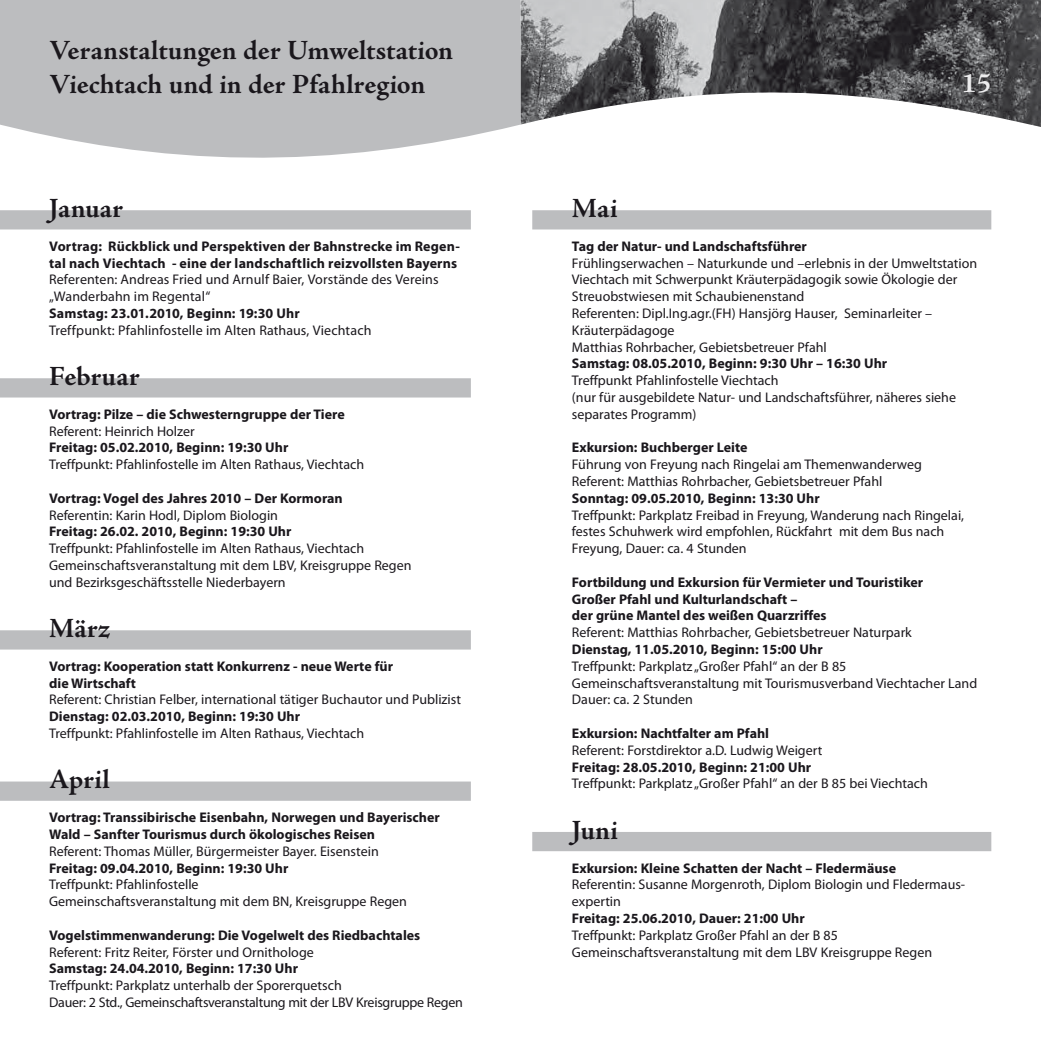
<style>
.page{position:relative;width:1041px;height:1041px;background:#fff}
.page>*{position:absolute;margin:0;border:0;box-sizing:border-box;transform-origin:0 0}
.t1{font:700 28px/33.6px "Adobe Jenson Pro";color:#1a171c}
.t2{font:700 28px "Adobe Jenson Pro";color:#ededee}
.t3{font:14px/16.8px "Myriad Pro";color:#1a171c}
.t4{font:700 14px/16.8px "Myriad Pro";color:#1a171c}
.t5{font:14px/16.8px "Myriad Pro";letter-spacing:-.02em;color:#1a171c}
</style>
<div class="page">
<img style="left:520px;top:0;width:521px;height:127px">
<svg style="left:0;top:0;width:520px;height:158px;background:#c0c1c3"></svg>
<div style="left:0;top:210px;width:471px;height:19px;background:#bcbdbf"></div>
<div style="left:0;top:378px;width:471px;height:19px;background:#bcbdbf"></div>
<div style="left:0;top:630px;width:471px;height:19px;background:#bcbdbf"></div>
<div style="left:0;top:781px;width:471px;height:20px;background:#bcbdbf"></div>
<div style="left:532px;top:210px;width:459px;height:19px;background:#bcbdbf"></div>
<div style="left:532px;top:832px;width:459px;height:19px;background:#bcbdbf"></div>
<h1 class="t1" style="left:49px;top:36px;width:405px">Veranstaltungen der Umweltstation<br>Viechtach und in der Pfahlregion</h1>
<h1 class="t1" style="left:49px;top:194px;width:76px">Januar</h1>
<p class="t4" style="left:49px;top:239px;width:412px">Vortrag: Rückblick und Perspektiven der Bahnstrecke im Regen&shy;tal nach Viechtach - eine der landschaftlich reizvollsten Bayerns</p>
<p class="t3" style="left:49px;top:273px;width:391px">Referenten: Andreas Fried und Arnulf Baier, Vorstände des Vereins „Wanderbahn im Regental“</p>
<p class="t4" style="left:49px;top:306px;width:252px">Samstag: 23.01.2010, Beginn: 19:30 Uhr</p>
<p class="t3" style="left:49px;top:323px;width:324px">Treffpunkt: Pfahlinfostelle im Alten Rathaus, Viechtach</p>
<h1 class="t1" style="left:49px;top:362px;width:92px">Februar</h1>
<p class="t4" style="left:49px;top:407px;width:297px">Vortrag: Pilze – die Schwesterngruppe der Tiere</p>
<p class="t3" style="left:49px;top:424px;width:147px">Referent: Heinrich Holzer</p>
<p class="t4" style="left:49px;top:441px;width:241px">Freitag: 05.02.2010, Beginn: 19:30 Uhr</p>
<p class="t3" style="left:49px;top:457px;width:317px">Treffpunkt: Pfahlinfostelle im Alten Rathaus, Viechtach</p>
<p class="t4" style="left:49px;top:491px;width:295px">Vortrag: Vogel des Jahres 2010 – Der Kormoran</p>
<p class="t3" style="left:49px;top:508px;width:230px">Referentin: Karin Hodl, Diplom Biologin</p>
<p class="t4" style="left:49px;top:525px;width:244px">Freitag: 26.02. 2010, Beginn: 19:30 Uhr</p>
<p class="t3" style="left:49px;top:541px;width:364px">Treffpunkt: Pfahlinfostelle im Alten Rathaus, Viechtach<br>Gemeinschaftsveranstaltung mit dem LBV, Kreisgruppe Regen und Bezirksgeschäftsstelle Niederbayern</p>
<h1 class="t1" style="left:49px;top:614px;width:63px">März</h1>
<p class="t4" style="left:49px;top:659px;width:345px">Vortrag: Kooperation statt Konkurrenz - neue Werte für die Wirtschaft</p>
<p class="t3" style="left:49px;top:693px;width:413px">Referent: Christian Felber, international tätiger Buchautor und Publizist</p>
<p class="t4" style="left:49px;top:709px;width:252px">Dienstag: 02.03.2010, Beginn: 19:30 Uhr</p>
<p class="t3" style="left:49px;top:726px;width:317px">Treffpunkt: Pfahlinfostelle im Alten Rathaus, Viechtach</p>
<h1 class="t1" style="left:49px;top:765px;width:62px">April</h1>
<p class="t4" style="left:49px;top:810px;width:392px">Vortrag: Transsibirische Eisenbahn, Norwegen und Bayerischer<br>Wald – Sanfter Tourismus durch ökologisches Reisen</p>
<p class="t3" style="left:49px;top:844px;width:331px">Referent: Thomas Müller, Bürgermeister Bayer. Eisenstein</p>
<p class="t4" style="left:49px;top:861px;width:241px">Freitag: 09.04.2010, Beginn: 19:30 Uhr</p>
<p class="t3" style="left:49px;top:877px;width:359px">Treffpunkt: Pfahlinfostelle<br>Gemeinschaftsveranstaltung mit dem BN, Kreisgruppe Regen</p>
<p class="t4" style="left:49px;top:928px;width:373px">Vogelstimmenwanderung: Die Vogelwelt des Riedbachtales</p>
<p class="t3" style="left:49px;top:945px;width:266px">Referent: Fritz Reiter, Förster und Ornithologe</p>
<p class="t4" style="left:49px;top:961px;width:250px">Samstag: 24.04.2010, Beginn: 17:30 Uhr</p>
<p class="t5" style="left:49px;top:978px;width:415px">Treffpunkt: Parkplatz unterhalb der Sporerquetsch<br>Dauer: 2 Std., Gemeinschaftsveranstaltung mit der LBV Kreisgruppe Regen</p>
<h1 class="t2" style="left:962px;top:72px;width:31px">15</h1>
<h1 class="t1" style="left:572px;top:194px;width:47px">Mai</h1>
<p class="t4" style="left:572px;top:239px;width:236px">Tag der Natur- und Landschaftsführer</p>
<p class="t3" style="left:572px;top:256px;width:407px">Frühlingserwachen – Naturkunde und –erlebnis in der Umweltstation Viechtach mit Schwerpunkt Kräuterpädagogik sowie Ökologie der Streuobstwiesen mit Schaubienenstand<br>Referenten: Dipl.Ing.agr.(FH) Hansjörg Hauser, Seminarleiter – Kräuterpädagoge<br>Matthias Rohrbacher, Gebietsbetreuer Pfahl</p>
<p class="t4" style="left:572px;top:357px;width:317px">Samstag: 08.05.2010, Beginn: 9:30 Uhr – 16:30 Uhr</p>
<p class="t3" style="left:572px;top:373px;width:386px">Treffpunkt Pfahlinfostelle Viechtach<br>(nur für ausgebildete Natur- und Landschaftsführer, näheres siehe separates Programm)</p>
<p class="t4" style="left:572px;top:441px;width:177px">Exkursion: Buchberger Leite</p>
<p class="t3" style="left:572px;top:457px;width:351px">Führung von Freyung nach Ringelai am Themenwanderweg<br>Referent: Matthias Rohrbacher, Gebietsbetreuer Pfahl</p>
<p class="t4" style="left:572px;top:491px;width:249px">Sonntag: 09.05.2010, Beginn: 13:30 Uhr</p>
<p class="t3" style="left:572px;top:508px;width:394px">Treffpunkt: Parkplatz Freibad in Freyung, Wanderung nach Ringelai, festes Schuhwerk wird empfohlen, Rückfahrt mit dem Bus nach<br>Freyung, Dauer: ca. 4 Stunden</p>
<p class="t4" style="left:572px;top:575px;width:353px">Fortbildung und Exkursion für Vermieter und Touristiker<br>Großer Pfahl und Kulturlandschaft –<br>der grüne Mantel des weißen Quarzriffes</p>
<p class="t3" style="left:572px;top:625px;width:341px">Referent: Matthias Rohrbacher, Gebietsbetreuer Naturpark</p>
<p class="t4" style="left:572px;top:642px;width:252px">Dienstag, 11.05.2010, Beginn: 15:00 Uhr</p>
<p class="t3" style="left:572px;top:659px;width:407px">Treffpunkt: Parkplatz „Großer Pfahl“ an der B 85<br>Gemeinschaftsveranstaltung mit Tourismusverband Viechtacher Land<br>Dauer: ca. 2 Stunden</p>
<p class="t4" style="left:572px;top:726px;width:199px">Exkursion: Nachtfalter am Pfahl</p>
<p class="t3" style="left:572px;top:743px;width:252px">Referent: Forstdirektor a.D. Ludwig Weigert</p>
<p class="t4" style="left:572px;top:760px;width:241px">Freitag: 28.05.2010, Beginn: 21:00 Uhr</p>
<p class="t3" style="left:572px;top:777px;width:357px">Treffpunkt: Parkplatz „Großer Pfahl“ an der B 85 bei Viechtach</p>
<h1 class="t1" style="left:572px;top:815px;width:48px">Juni</h1>
<p class="t4" style="left:572px;top:861px;width:326px">Exkursion: Kleine Schatten der Nacht – Fledermäuse</p>
<p class="t3" style="left:572px;top:877px;width:395px">Referentin: Susanne Morgenroth, Diplom Biologin und Fledermaus&shy;expertin</p>
<p class="t4" style="left:572px;top:911px;width:234px">Freitag: 25.06.2010, Dauer: 21:00 Uhr</p>
<p class="t3" style="left:572px;top:928px;width:362px">Treffpunkt: Parkplatz Großer Pfahl an der B 85<br>Gemeinschaftsveranstaltung mit dem LBV Kreisgruppe Regen</p>
</div>
